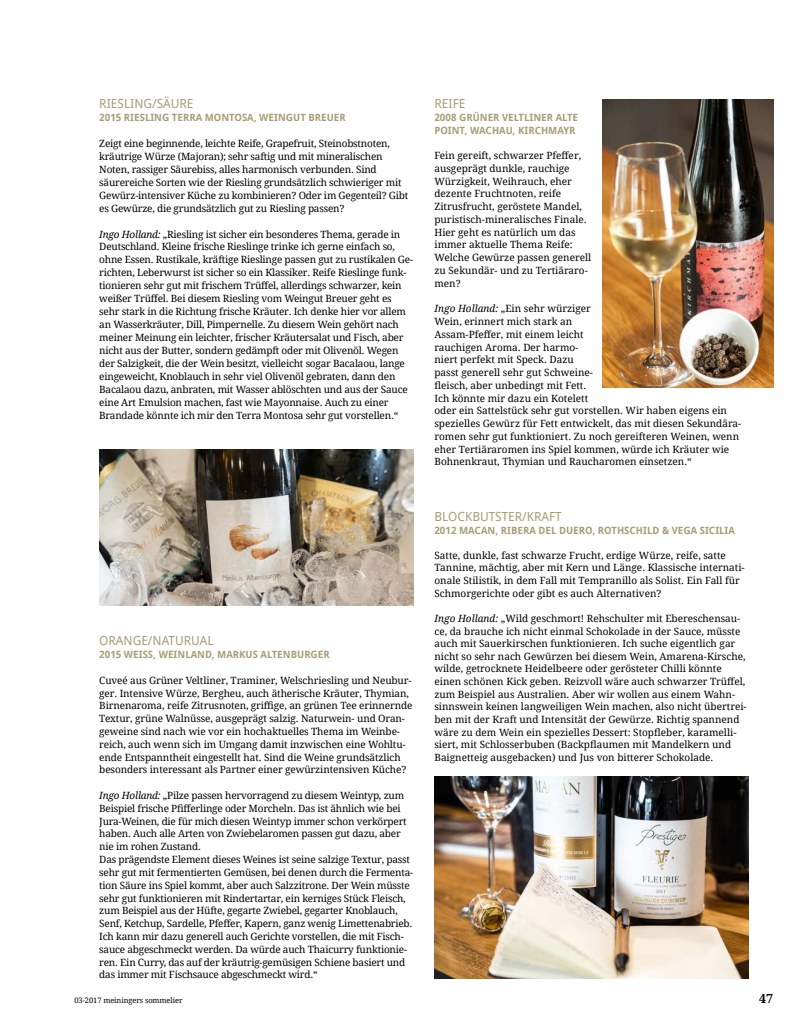
<style>
.page{position:relative;width:798px;height:1028px;background:#fff}
.page>*{position:absolute;margin:0;border:0;box-sizing:border-box;transform-origin:0 0}
.t1{font:12.5px "Droid Sans Pro";color:#a69f76}
.t2{font:700 12.5px "Droid Serif Pro";color:#000}
.t3{font:10px/12.8px "Droid Serif Pro";letter-spacing:-.02em;color:#000}
.t4{font:10px/12.8px "Droid Serif Pro";color:#000}
.t5{font:700 10px/12.8px "Droid Sans Pro";color:#a69f76}
.t6{font:7.5px "Droid Serif Pro";letter-spacing:-.01em;color:#000}
.s1{font-style:italic}
</style>
<div class="page">
<img style="left:434px;top:776px;width:314px;height:202px">
<img style="left:99px;top:450px;width:314px;height:155px">
<img style="left:602px;top:99px;width:170px;height:288px">
<p class="t1" style="left:99px;top:95px;width:96px">RIESLING/SÄURE</p>
<p class="t5" style="left:99px;top:111px;width:248px">2015 RIESLING TERRA MONTOSA, WEINGUT BREUER</p>
<p class="t3" style="left:99px;top:137px;width:310px">Zeigt eine beginnende, leichte Reife, Grapefruit, Steinobstnoten, kräutrige Würze (Majoran); sehr saftig und mit mineralischen Noten, rassiger Säurebiss, alles harmonisch verbunden. Sind säurereiche Sorten wie der Riesling grundsätzlich schwieriger mit Gewürz-intensiver Küche zu kombinieren? Oder im Gegenteil? Gibt es Gewürze, die grundsätzlich gut zu Riesling passen?</p>
<p class="t3" style="left:99px;top:227px;width:315px"><span class="s1">Ingo Holland:</span> „Riesling ist sicher ein besonderes Thema, gerade in Deutschland. Kleine frische Rieslinge trinke ich gerne einfach so, ohne Essen. Rustikale, kräftige Rieslinge passen gut zu rustikalen Ge&shy;richten, Leberwurst ist sicher so ein Klassiker. Reife Rieslinge funk&shy;tionieren sehr gut mit frischem Trüffel, allerdings schwarzer, kein weißer Trüffel. Bei diesem Riesling vom Weingut Breuer geht es sehr stark in die Richtung frische Kräuter. Ich denke hier vor allem an Wasserkräuter, Dill, Pimpernelle. Zu diesem Wein gehört nach meiner Meinung ein leichter, frischer Kräutersalat und Fisch, aber nicht aus der Butter, sondern gedämpft oder mit Olivenöl. Wegen der Salzigkeit, die der Wein besitzt, vielleicht sogar Bacalaou, lange eingeweicht, Knoblauch in sehr viel Olivenöl gebraten, dann den Bacalaou dazu, anbraten, mit Wasser ablöschten und aus der Sauce eine Art Emulsion machen, fast wie Mayonnaise. Auch zu einer Brandade könnte ich mir den Terra Montosa sehr gut vorstellen.“</p>
<p class="t1" style="left:99px;top:632px;width:116px">ORANGE/NATURUAL</p>
<p class="t5" style="left:99px;top:648px;width:232px">2015 WEISS, WEINLAND, MARKUS ALTENBURGER</p>
<p class="t3" style="left:99px;top:673px;width:314px">Cuveé aus Grüner Veltliner, Traminer, Welschriesling und Neubur&shy;ger. Intensive Würze, Bergheu, auch ätherische Kräuter, Thymian, Birnenaroma, reife Zitrusnoten, griffige, an grünen Tee erinnernde Textur, grüne Walnüsse, ausgeprägt salzig. Naturwein- und Oran&shy;geweine sind nach wie vor ein hochaktuelles Thema im Weinbe&shy;reich, auch wenn sich im Umgang damit inzwischen eine Wohltu&shy;ende Entspanntheit eingestellt hat. Sind die Weine grundsätzlich besonders interessant als Partner einer gewürzintensiven Küche?</p>
<p class="t3" style="left:99px;top:788px;width:315px"><span class="s1">Ingo Holland:</span> „Pilze passen hervorragend zu diesem Weintyp, zum Beispiel frische Pfifferlinge oder Morcheln. Das ist ähnlich wie bei Jura-Weinen, die für mich diesen Weintyp immer schon verkörpert haben. Auch alle Arten von Zwiebelaromen passen gut dazu, aber nie im rohen Zustand.<br>Das prägendste Element dieses Weines ist seine salzige Textur, passt sehr gut mit fermentierten Gemüsen, bei denen durch die Fermenta&shy;tion Säure ins Spiel kommt, aber auch Salzzitrone. Der Wein müsste sehr gut funktionieren mit Rindertartar, ein kerniges Stück Fleisch, zum Beispiel aus der Hüfte, gegarte Zwiebel, gegarter Knoblauch, Senf, Ketchup, Sardelle, Pfeffer, Kapern, ganz wenig Limettenabrieb.<br>Ich kann mir dazu generell auch Gerichte vorstellen, die mit Fisch&shy;sauce abgeschmeckt werden. Da würde auch Thaicurry funktionie&shy;ren. Ein Curry, das auf der kräutrig-gemüsigen Schiene basiert und das immer mit Fischsauce abgeschmeckt wird.“</p>
<p class="t1" style="left:434px;top:95px;width:32px">REIFE</p>
<p class="t5" style="left:434px;top:111px;width:145px">2008 GRÜNER VELTLINER ALTE<br>POINT, WACHAU, KIRCHMAYR</p>
<p class="t4" style="left:434px;top:149px;width:158px">Fein gereift, schwarzer Pfeffer, ausgeprägt dunkle, rauchige<br>Würzigkeit, Weihrauch, eher dezente Fruchtnoten, reife<br>Zitrusfrucht, geröstete Mandel, puristisch-mineralisches Finale.<br>Hier geht es natürlich um das immer aktuelle Thema Reife:<br>Welche Gewürze passen generell zu Sekundär- und zu Tertiäraro&shy;men?</p>
<p class="t4" style="left:434px;top:302px;width:308px"><span class="s1">Ingo Holland:</span> „Ein sehr würziger<br>Wein, erinnert mich stark an<br>Assam-Pfeffer, mit einem leicht<br>rauchigen Aroma. Der harmo-<br>niert perfekt mit Speck. Dazu<br>passt generell sehr gut Schweine-<br>fleisch, aber unbedingt mit Fett.<br>Ich könnte mir dazu ein Kotelett<br>oder ein Sattelstück sehr gut vorstellen. Wir haben eigens ein spezielles Gewürz für Fett entwickelt, das mit diesen Sekundära&shy;romen sehr gut funktioniert. Zu noch gereifteren Weinen, wenn eher Tertiäraromen ins Spiel kommen, würde ich Kräuter wie Bohnenkraut, Thymian und Raucharomen einsetzen.“</p>
<p class="t1" style="left:434px;top:508px;width:129px">BLOCKBUTSTER/KRAFT</p>
<p class="t5" style="left:434px;top:523px;width:302px">2012 MACAN, RIBERA DEL DUERO, ROTHSCHILD &amp; VEGA SICILIA</p>
<p class="t4" style="left:434px;top:548px;width:311px">Satte, dunkle, fast schwarze Frucht, erdige Würze, reife, satte Tannine, mächtig, aber mit Kern und Länge. Klassische internati&shy;onale Stilistik, in dem Fall mit Tempranillo als Solist. Ein Fall für Schmorgerichte oder gibt es auch Alternativen?</p>
<p class="t4" style="left:434px;top:611px;width:313px"><span class="s1">Ingo Holland:</span> „Wild geschmort! Rehschulter mit Ebereschensau&shy;ce, da brauche ich nicht einmal Schokolade in der Sauce, müsste auch mit Sauerkirschen funktionieren. Ich suche eigentlich gar nicht so sehr nach Gewürzen bei diesem Wein, Amarena-Kirsche, wilde, getrocknete Heidelbeere oder gerösteter Chilli könnte einen schönen Kick geben. Reizvoll wäre auch schwarzer Trüffel, zum Beispiel aus Australien. Aber wir wollen aus einem Wahn&shy;sinnswein keinen langweiligen Wein machen, also nicht übertrei&shy;ben mit der Kraft und Intensität der Gewürze. Richtig spannend wäre zu dem Wein ein spezielles Dessert: Stopfleber, karamelli&shy;siert, mit Schlosserbuben (Backpflaumen mit Mandelkern und Baignetteig ausgebacken) und Jus von bitterer Schokolade.</p>
<p class="t6" style="left:74px;top:995px;width:110px">03-2017 meiningers sommelier</p>
<p class="t2" style="left:759px;top:990px;width:15px">47</p>
</div>
